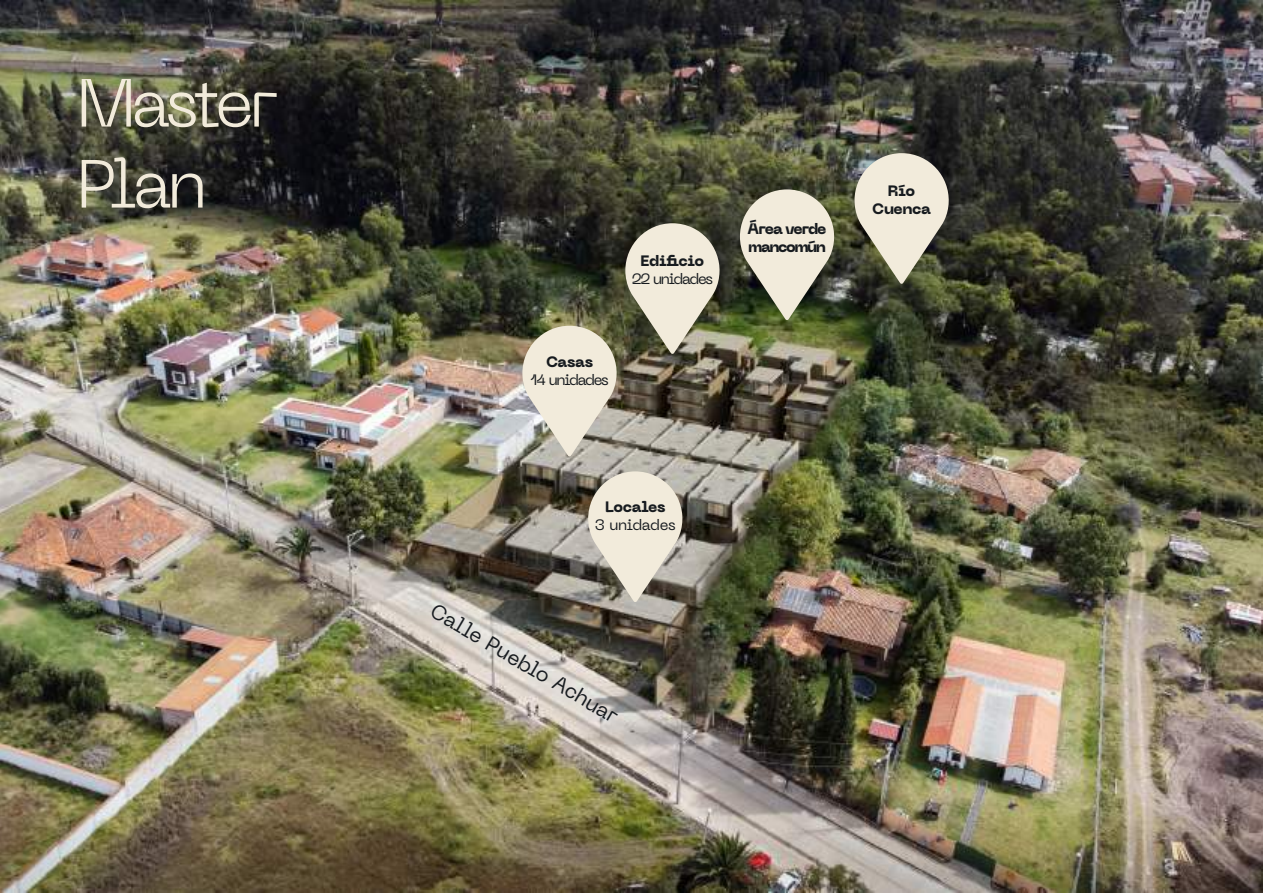
<style>
.page{position:relative;width:1263px;height:893px;background:#fff}
.page>*{position:absolute;margin:0;border:0;box-sizing:border-box;transform-origin:0 0}
.t1{font:300 67.5px/81px "Neue Machina";letter-spacing:-.075em;color:#f2ebdb}
.t2{font:21px "Neue Machina";color:#171b1f}
.t3{font:800 15px/18px "Neue Machina";letter-spacing:-.03em;color:#171b1f;text-align:center}
.t4{font:15px "Neue Machina";letter-spacing:-.085em;color:#171b1f}
.t5{font:800 15px/18px "Neue Machina";letter-spacing:-.085em;color:#171b1f}
.t6{font:15px "Neue Machina";letter-spacing:-.035em;color:#171b1f}
</style>
<div class="page">
<img style="left:0;top:0;width:1263px;height:893px">
<svg style="left:588px;top:471px;width:101px;height:131px;background:#b9b3a6"></svg>
<div style="left:603px;top:487px;width:66px;height:67px;background:#f2ebdb;border-radius:50%"></div>
<img style="left:522px;top:223px;width:204px;height:233px">
<div style="left:640px;top:239px;width:66px;height:67px;background:#f2ebdb;border-radius:50%"></div>
<svg style="left:740px;top:189px;width:101px;height:131px;background:#91927e"></svg>
<div style="left:754px;top:205px;width:67px;height:67px;background:#f2ebdb;border-radius:50%"></div>
<svg style="left:854px;top:153px;width:101px;height:131px;background:#919080"></svg>
<div style="left:869px;top:169px;width:67px;height:67px;background:#f2ebdb;border-radius:50%"></div>
<h1 class="t1" style="left:77px;top:61px;width:203px">Master<br>Plan</h1>
<p class="t3" style="left:641px;top:252px;width:65px">Edificio</p>
<p class="t4" style="left:632px;top:269px;width:83px">22 unidades</p>
<p class="t3" style="left:546px;top:353px;width:48px">Casas</p>
<p class="t4" style="left:530px;top:370px;width:80px">14 unidades</p>
<p class="t5" style="left:747px;top:220px;width:80px">Área verde mancomún</p>
<p class="t3" style="left:605px;top:498px;width:62px">Locales</p>
<p class="t6" style="left:595px;top:515px;width:82px">3 unidades</p>
<h2 class="t2" style="left:438px;top:598px;width:215px;rotate:30deg">Calle Pueblo Achuar</h2>
<p class="t3" style="left:872px;top:182px;width:60px">Río<br>Cuenca</p>
</div>
